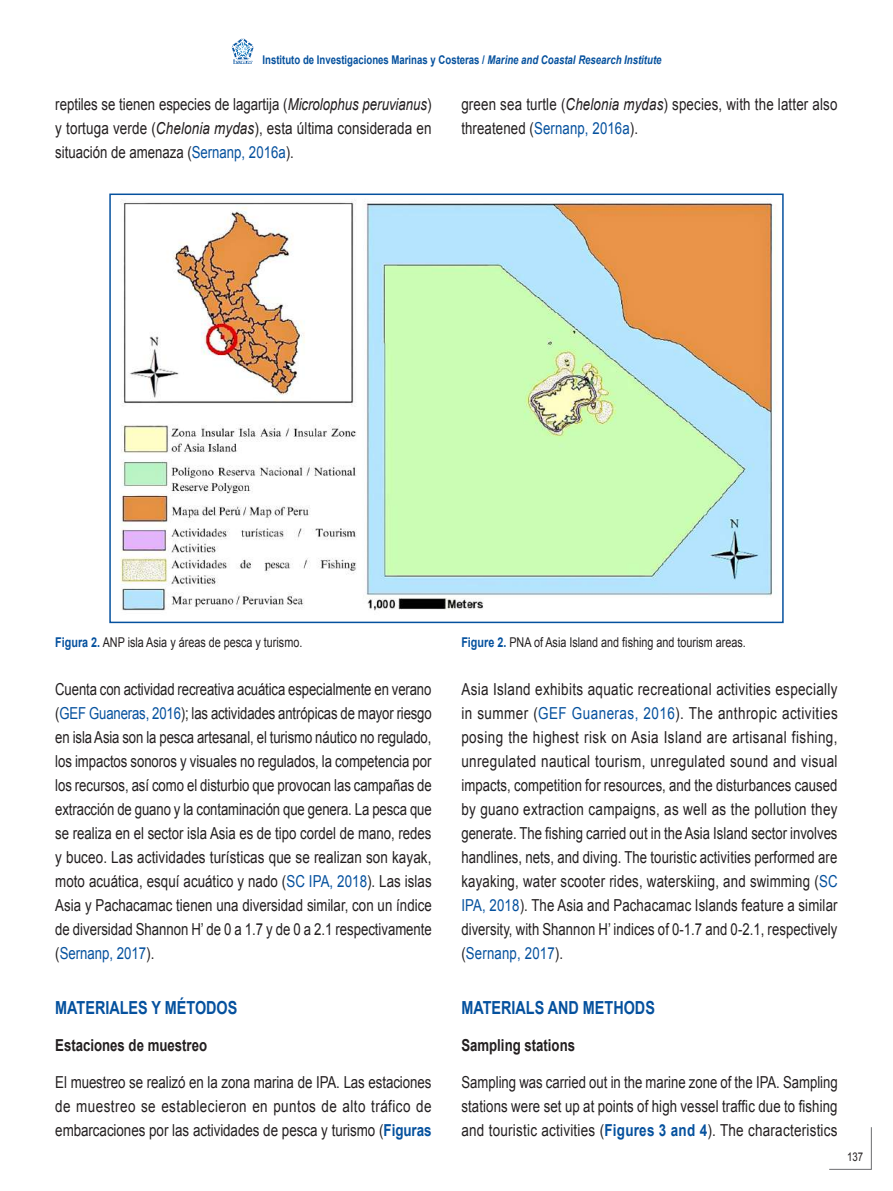
<style>
.page{position:relative;width:893px;height:1191px;background:#fff}
.page>*{position:absolute;margin:0;border:0;box-sizing:border-box;transform-origin:0 0}
.t1{font:700 18px "Arial";color:#05519e;scale:.8 1}
.t2{font:16.5px/24px "Arial";letter-spacing:.005em;color:#231f20;text-align:justify;scale:.8 1}
.t3{font:16.5px/24px "Arial";letter-spacing:.005em;color:#231f20;text-align:justify;scale:.82 1}
.t4{font:16.5px/24px "Arial";letter-spacing:.005em;color:#231f20;text-align:justify;scale:.81 1}
.t5{font:700 16.5px "Arial";color:#231f20;scale:.8 1}
.t6{font:13.5px "Arial";color:#231f20;scale:.8 1}
.t7{font:700 12px "Arial";color:#05519e;scale:.8 1}
.t8{font:12px "Arial";color:#231f20;scale:.8 1}
.s1{font-style:italic}
.s2{color:#05519e}
.s3{font-weight:700;color:#05519e}
</style>
<div class="page">
<svg style="left:232px;top:38px;width:22px;height:26px"></svg>
<svg style="left:829px;top:1127px;width:43px;height:43px"></svg>
<img style="left:120px;top:200px;width:657px;height:411px">
<div style="left:109px;top:193px;width:675px;height:430px;border:2px solid #05519e"></div>
<p class="t7" style="left:262px;top:52px;width:500px">Instituto de Investigaciones Marinas y Costeras / <span class="s1">Marine and Coastal Research Institute</span></p>
<p class="t2" style="left:55px;top:92px;width:472px">reptiles se tienen especies de lagartija (<span class="s1">Microlophus peruvianus</span>) y tortuga verde (<span class="s1">Chelonia mydas</span>), esta última considerada en situación de amenaza (<span class="s2">Sernanp, 2016a</span>).</p>
<p class="t4" style="left:461px;top:92px;width:466px">green sea turtle (<span class="s1">Chelonia mydas</span>) species, with the latter also threatened (<span class="s2">Sernanp, 2016a</span>).</p>
<p class="t6" style="left:55px;top:633px;width:310px"><span class="s3">Figura 2.</span> ANP isla Asia y áreas de pesca y turismo.</p>
<p class="t6" style="left:461px;top:633px;width:357px"><span class="s3">Figure 2.</span> PNA of Asia Island and fishing and tourism areas.</p>
<p class="t2" style="left:55px;top:677px;width:472px">Cuenta con actividad recreativa acuática especialmente en verano (<span class="s2">GEF Guaneras, 2016</span>); las actividades antrópicas de mayor riesgo en isla Asia son la pesca artesanal, el turismo náutico no regulado, los impactos sonoros y visuales no regulados, la competencia por los recursos, así como el disturbio que provocan las campañas de extracción de guano y la contaminación que genera. La pesca que se realiza en el sector isla Asia es de tipo cordel de mano, redes y buceo. Las actividades turísticas que se realizan son kayak, moto acuática, esquí acuático y nado (<span class="s2">SC IPA, 2018</span>). Las islas Asia y Pachacamac tienen una diversidad similar, con un índice de diversidad Shannon H’ de 0 a 1.7 y de 0 a 2.1 respectivamente (<span class="s2">Sernanp, 2017</span>).</p>
<p class="t1" style="left:55px;top:996px;width:229px">MATERIALES Y MÉTODOS</p>
<p class="t5" style="left:55px;top:1034px;width:191px">Estaciones de muestreo</p>
<p class="t4" style="left:55px;top:1070px;width:466px">El muestreo se realizó en la zona marina de IPA. Las estaciones de muestreo se establecieron en puntos de alto tráfico de embarcaciones por las actividades de pesca y turismo (<span class="s3">Figuras</span></p>
<p class="t3" style="left:461px;top:677px;width:461px">Asia Island exhibits aquatic recreational activities especially in summer (<span class="s2">GEF Guaneras, 2016</span>). The anthropic activities posing the highest risk on Asia Island are artisanal fishing, unregulated nautical tourism, unregulated sound and visual impacts, competition for resources, and the disturbances caused by guano extraction campaigns, as well as the pollution they generate. The fishing carried out in the Asia Island sector involves handlines, nets, and diving. The touristic activities performed are kayaking, water scooter rides, waterskiing, and swimming (<span class="s2">SC IPA, 2018</span>). The Asia and Pachacamac Islands feature a similar diversity, with Shannon H’ indices of 0-1.7 and 0-2.1, respectively (<span class="s2">Sernanp, 2017</span>).</p>
<p class="t1" style="left:461px;top:996px;width:243px">MATERIALS AND METHODS</p>
<p class="t5" style="left:461px;top:1034px;width:144px">Sampling stations</p>
<p class="t2" style="left:461px;top:1070px;width:472px">Sampling was carried out in the marine zone of the IPA. Sampling stations were set up at points of high vessel traffic due to fishing and touristic activities (<span class="s3">Figures 3 and 4</span>). The characteristics</p>
<p class="t8" style="left:847px;top:1149px;width:22px">137</p>
</div>
